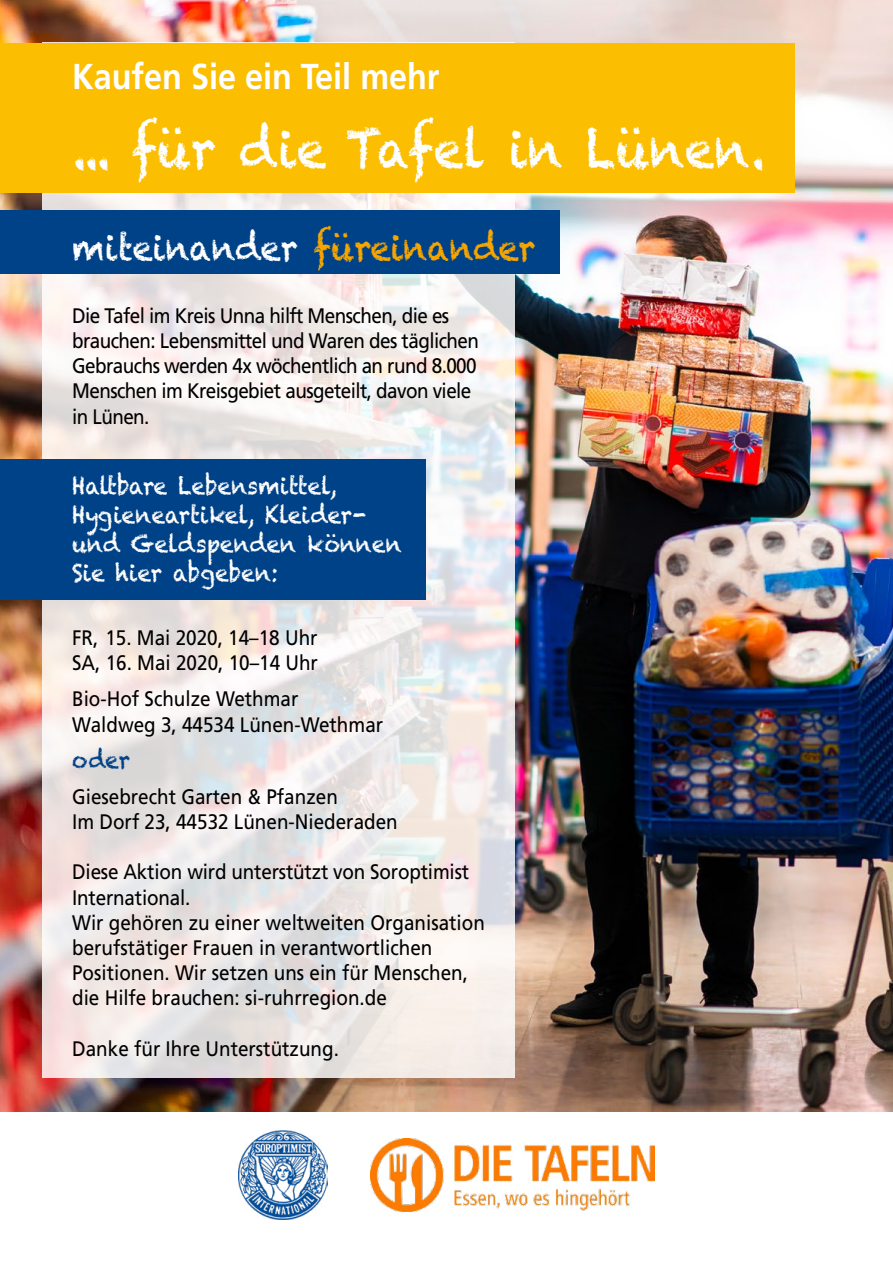
<style>
.page{position:relative;width:893px;height:1263px;background:#fff}
.page>*{position:absolute;margin:0;border:0;box-sizing:border-box;transform-origin:0 0}
.t1{font:52.5px "Chalkduster";color:#fff;scale:.9 1}
.t2{font:36px "Chalkduster";color:#fff;scale:.9 1}
.t3{font:700 36px "Frutiger LT Pro";color:#fff;scale:.9 1}
.t4{font:24px/28.8px "Chalkduster";color:#fff;scale:.9 1}
.t5{font:24px "Chalkduster";color:#004287;scale:.9 1}
.t6{font:21px/25.2px "Frutiger LT Pro";color:#000;scale:.9 1}
.t7{font:21px/25.2px "Frutiger LT Pro";letter-spacing:-.03em;color:#000;scale:.9 1}
.s1{color:#f7a500}
</style>
<div class="page">
<img style="left:0;top:0;width:893px;height:1111px">
<img style="left:370px;top:1138px;width:285px;height:73px">
<img style="left:238px;top:1130px;width:89px;height:89px">
<svg style="left:43px;top:192px;width:471px;height:886px"></svg>
<div style="left:0;top:459px;width:425px;height:141px;background:#004287"></div>
<div style="left:0;top:210px;width:559px;height:64px;background:#004287"></div>
<div style="left:0;top:43px;width:794px;height:149px;background:#fcbe00"></div>
<h2 class="t3" style="left:72px;top:55px;width:410px">Kaufen Sie ein Teil mehr</h2>
<h1 class="t1" style="left:71px;top:119px;width:773px">... für die Tafel in Lünen.</h1>
<h2 class="t2" style="left:72px;top:226px;width:517px">miteinander <span class="s1">füreinander</span></h2>
<p class="t7" style="left:72px;top:303px;width:454px">Die Tafel im Kreis Unna hilft Menschen, die es brauchen: Lebensmittel und Waren des täglichen Gebrauchs werden 4x wöchentlich an rund 8.000<br>Menschen im Kreisgebiet ausgeteilt, davon viele in Lünen.</p>
<p class="t4" style="left:72px;top:472px;width:368px">Haltbare Lebensmittel,<br>Hygieneartikel, Kleider&shy;und Geldspenden können<br>Sie hier abgeben:</p>
<p class="t6" style="left:72px;top:625px;width:275px">FR, 15. Mai 2020, 14–18 Uhr<br>SA, 16. Mai 2020, 10–14 Uhr</p>
<p class="t6" style="left:72px;top:687px;width:347px">Bio-Hof Schulze Wethmar<br>Waldweg 3, 44534 Lünen-Wethmar</p>
<p class="t5" style="left:72px;top:745px;width:66px">oder</p>
<p class="t6" style="left:72px;top:784px;width:363px">Giesebrecht Garten &amp; Pfanzen<br>Im Dorf 23, 44532 Lünen-Niederaden</p>
<p class="t6" style="left:72px;top:859px;width:460px">Diese Aktion wird unterstützt von Soroptimist International.<br>Wir gehören zu einer weltweiten Organisation berufstätiger Frauen in verantwortlichen Positionen. Wir setzen uns ein für Menschen, die Hilfe brauchen: si-ruhrregion.de</p>
<p class="t6" style="left:72px;top:1036px;width:298px">Danke für Ihre Unterstützung.</p>
</div>
